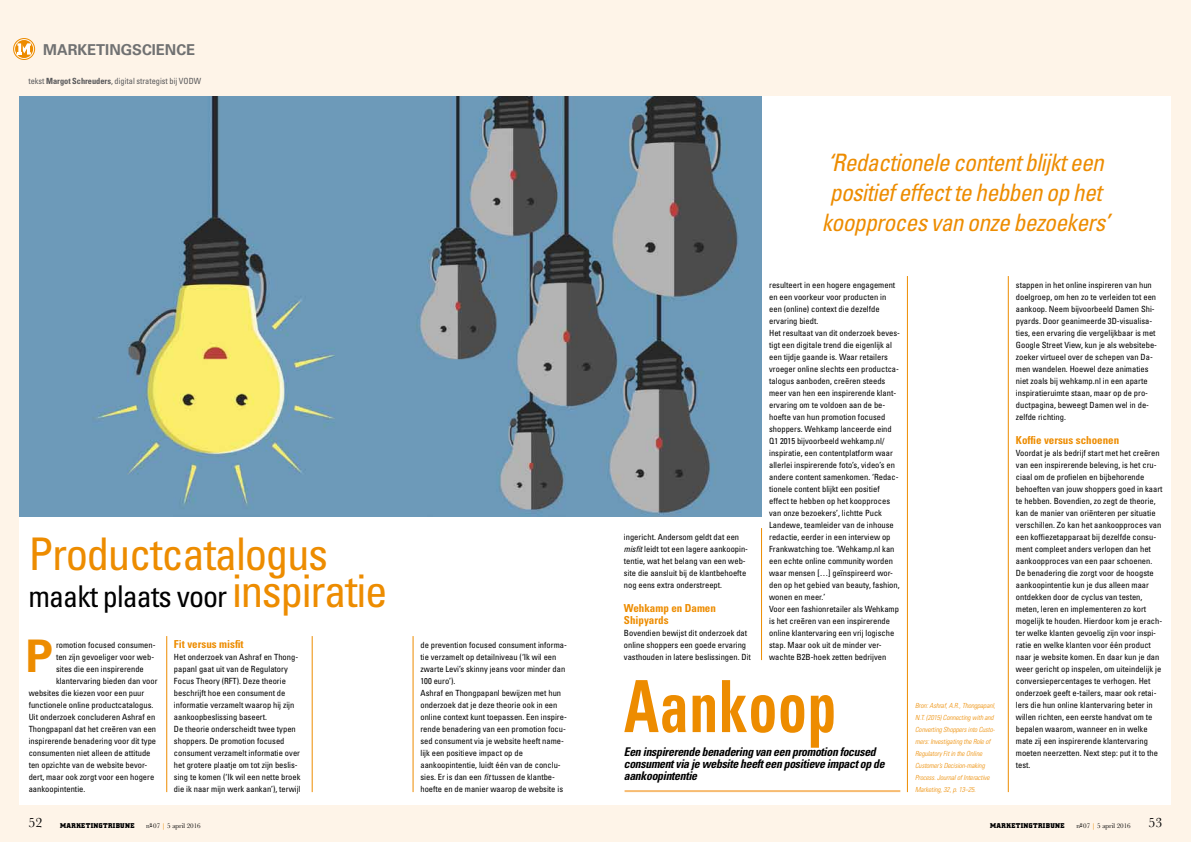
<style>
.page{position:relative;width:1191px;height:842px;background:#fff}
.page>*{position:absolute;margin:0;border:0;box-sizing:border-box;transform-origin:0 0}
.t1{font:700 condensed 72px "Univers";letter-spacing:.015em;color:#ed8c00;scale:.8 1}
.t2{font:condensed 45px "Univers";letter-spacing:-.03em;color:#ed8c00}
.t3{font:700 45px "Univers";color:#ed8c00}
.t4{font:condensed 30px "Univers";letter-spacing:-.03em;color:#000}
.t5{font:italic condensed 24px/30px "Univers";letter-spacing:-.025em;color:#ed8c00;text-align:center}
.t6{font:700 15px "Univers";color:#707172}
.t7{font:14px "Baskerville";color:#000}
.t8{font:italic 700 condensed 12px/12px "Univers";letter-spacing:-.025em;color:#000}
.t9{font:700 condensed 11px/12px "Univers";color:#ed8c00}
.t10{font:condensed 8.5px/12px "Univers";color:#000}
.t11{font:condensed 8.5px "Univers";color:#58585a}
.t12{font:italic 300 condensed 7px/12px "Univers";letter-spacing:-.01em;color:#ed8c00}
.t13{font:700 7px "Square Slabserif 711 BT";letter-spacing:.05em;color:#000}
.t14{font:7px "Baskerville";letter-spacing:-.005em;color:#000}
.s1{font-weight:700}
.s2{font-size:45px;color:#ed8c00}
.s3{font-style:italic}
.s4{color:#ed8c00}
</style>
<div class="page">
<div style="left:595px;top:0;width:596px;height:842px;background:#fef4e8"></div>
<div style="left:0;top:0;width:595px;height:842px;background:#fef4e8"></div>
<div style="left:20px;top:96px;width:1151px;height:708px;background:#fff"></div>
<img style="left:20px;top:96px;width:741px;height:420px">
<hr style="left:312px;top:636px;width:1px;height:156px;background:#ed8c00">
<hr style="left:413px;top:636px;width:1px;height:156px;background:#ed8c00">
<svg style="left:15px;top:40px;width:18px;height:18px"></svg>
<div style="left:13px;top:38px;width:22px;height:22px;border:1px solid #ed8c00;border-radius:50%"></div>
<svg style="left:17px;top:43px;width:14px;height:12px"></svg>
<hr style="left:907px;top:276px;width:1px;height:516px;background:#ed8c00">
<hr style="left:1008px;top:276px;width:1px;height:516px;background:#ed8c00">
<hr style="left:624px;top:790px;width:276px;height:2px;background:#f7bb71">
<hr style="left:761px;top:528px;width:1px;height:132px;background:#ed8c00">
<hr style="left:167px;top:636px;width:1px;height:156px;background:#ed8c00">
<h3 class="t6" style="left:43px;top:40px;width:153px">MARKETINGSCIENCE</h3>
<p class="t11" style="left:28px;top:76px;width:174px">tekst <span class="s1">Margot Schreuders</span>, digital strategist bij VODW</p>
<h2 class="t2" style="left:28px;top:525px;width:301px">Productcatalogus</h2>
<h3 class="t4" style="left:28px;top:577px;width:361px">maakt plaats voor <span class="s2">inspiratie</span></h3>
<h2 class="t3" style="left:26px;top:630px;width:29px">P</h2>
<p class="t10" style="left:56px;top:639px;width:101px">romotion focused consumen-</p>
<p class="t10" style="left:56px;top:651px;width:100px">ten zijn gevoeliger voor web-</p>
<p class="t10" style="left:56px;top:663px;width:89px">sites die een inspirerende</p>
<p class="t10" style="left:56px;top:675px;width:103px">klantervaring bieden dan voor</p>
<p class="t10" style="left:29px;top:687px;width:117px">websites die kiezen voor een puur</p>
<p class="t10" style="left:29px;top:699px;width:126px">functionele online productcatalogus.</p>
<p class="t10" style="left:29px;top:711px;width:128px">Uit onderzoek concluderen Ashraf en</p>
<p class="t10" style="left:29px;top:723px;width:129px">Thongpapanl dat het creëren van een</p>
<p class="t10" style="left:29px;top:735px;width:129px">inspirerende benadering voor dit type</p>
<p class="t10" style="left:29px;top:747px;width:123px">consumenten niet alleen de attitude</p>
<p class="t10" style="left:29px;top:759px;width:120px">ten opzichte van de website bevor-</p>
<p class="t10" style="left:29px;top:771px;width:127px">dert, maar ook zorgt voor een hogere</p>
<p class="t10" style="left:29px;top:783px;width:58px">aankoopintentie.</p>
<p class="t9" style="left:174px;top:638px;width:71px">Fit versus misfit</p>
<p class="t10" style="left:174px;top:651px;width:128px">Het onderzoek van Ashraf en Thong&shy;papanl gaat uit van de Regulatory Focus Theory (RFT). Deze theorie beschrijft hoe een consument de informatie verzamelt waarop hij zijn aankoopbeslissing baseert.<br>De theorie onderscheidt twee typen shoppers. De promotion focused consument verzamelt informatie over het grotere plaatje om tot zijn beslis&shy;sing te komen (‘Ik wil een nette broek die ik naar mijn werk aankan’), terwijl</p>
<p class="t10" style="left:420px;top:639px;width:148px">de prevention focused consument informa&shy;tie verzamelt op detailniveau (‘Ik wil een zwarte Levi’s skinny jeans voor minder dan 100 euro’).<br>Ashraf en Thongpapanl bewijzen met hun onderzoek dat je deze theorie ook in een online context kunt toepassen. Een inspire&shy;rende benadering van een promotion focu&shy;sed consument via je website heeft name&shy;lijk een positieve impact op de aankoopintentie, luidt één van de conclu&shy;sies. Er is dan een <span class="s3">fit</span> tussen de klantbe&shy;hoefte en de manier waarop de website is</p>
<h3 class="t7" style="left:28px;top:814px;width:15px">52</h3>
<p class="t13" style="left:60px;top:821px;width:76px">MARKETINGTRIBUNE</p>
<p class="t14" style="left:146px;top:821px;width:56px">n<sup>o</sup> 07 <span class="s4">|</span> 5 april 2016</p>
<h3 class="t5" style="left:822px;top:147px;width:289px">‘Redactionele content blijkt een positief effect te hebben op het koopproces van onze bezoekers’</h3>
<p class="t10" style="left:624px;top:531px;width:126px">ingericht. Andersom geldt dat een <span class="s3">misfit</span> leidt tot een lagere aankoopin&shy;tentie, wat het belang van een web&shy;site die aansluit bij de klantbehoefte nog eens extra onderstreept.</p>
<p class="t9" style="left:624px;top:602px;width:93px">Wehkamp en Damen<br>Shipyards</p>
<p class="t10" style="left:624px;top:627px;width:128px">Bovendien bewijst dit onderzoek dat online shoppers een goede ervaring vasthouden in latere beslissingen. Dit</p>
<p class="t10" style="left:769px;top:279px;width:132px">resulteert in een hogere engagement en een voorkeur voor producten in een (online) context die dezelfde ervaring biedt.<br>Het resultaat van dit onderzoek beves&shy;tigt een digitale trend die eigenlijk al een tijdje gaande is. Waar retailers vroeger online slechts een productca&shy;talogus aanboden, creëren steeds meer van hen een inspirerende klant&shy;ervaring om te voldoen aan de be&shy;hoefte van hun promotion focused shoppers. Wehkamp lanceerde eind Q1 2015 bijvoorbeeld wehkamp.nl/ inspiratie, een contentplatform waar allerlei inspirerende foto’s, video’s en andere content samenkomen. ‘Redac&shy;tionele content blijkt een positief effect te hebben op het koopproces van onze bezoekers’, lichtte Puck Landewe, teamleider van de inhouse redactie, eerder in een interview op Frankwatching toe. ‘Wehkamp.nl kan een echte online community worden waar mensen […] geïnspireerd wor&shy;den op het gebied van beauty, fashion, wonen en meer.’<br>Voor een fashionretailer als Wehkamp is het creëren van een inspirerende online klantervaring een vrij logische stap. Maar ook uit de minder ver-</p>
<p class="t10" style="left:769px;top:651px;width:119px">wachte B2B-hoek zetten bedrijven</p>
<h1 class="t1" style="left:624px;top:662px;width:267px">Aankoop</h1>
<h3 class="t8" style="left:624px;top:746px;width:262px">Een inspirerende benadering van een promotion focused consument via je website heeft een positieve impact op de aankoopintentie</h3>
<p class="t12" style="left:915px;top:700px;width:82px">Bron: Ashraf, A.R., Thongpapanl,<br>N.T. (2015) Connecting with and<br>Converting Shoppers into Custo&shy;mers: Investigating the Role of<br>Regulatory Fit in the Online<br>Customer’s Decision-making<br>Process. Journal of Interactive<br>Marketing, 32, p. 13–25.</p>
<p class="t10" style="left:1016px;top:279px;width:143px">stappen in het online inspireren van hun doelgroep, om hen zo te verleiden tot een aankoop. Neem bijvoorbeeld Damen Shi&shy;pyards. Door geanimeerde 3D-visualisa&shy;ties, een ervaring die vergelijkbaar is met Google Street View, kun je als websitebe&shy;zoeker virtueel over de schepen van Da&shy;men wandelen. Hoewel deze animaties niet zoals bij wehkamp.nl in een aparte inspiratieruimte staan, maar op de pro&shy;ductpagina, beweegt Damen wel in de&shy;zelfde richting.</p>
<p class="t9" style="left:1016px;top:434px;width:105px">Koffie versus schoenen</p>
<p class="t10" style="left:1016px;top:447px;width:148px">Voordat je als bedrijf start met het creëren van een inspirerende beleving, is het cru&shy;ciaal om de profielen en bijbehorende behoeften van jouw shoppers goed in kaart te hebben. Bovendien, zo zegt de theorie, kan de manier van oriënteren per situatie verschillen. Zo kan het aankoopproces van een koffiezetapparaat bij dezelfde consu&shy;ment compleet anders verlopen dan het aankoopproces van een paar schoenen.<br>De benadering die zorgt voor de hoogste aankoopintentie kun je dus alleen maar ontdekken door de cyclus van testen, meten, leren en implementeren zo kort mogelijk te houden. Hierdoor kom je erach&shy;ter welke klanten gevoelig zijn voor inspi&shy;ratie en welke klanten voor één product naar je website komen. En daar kun je dan weer gericht op inspelen, om uiteindelijk je conversiepercentages te verhogen. Het onderzoek geeft e-tailers, maar ook retai&shy;lers die hun online klantervaring beter in willen richten, een eerste handvat om te bepalen waarom, wanneer en in welke mate zij een inspirerende klantervaring moeten neerzetten. Next step: put it to the test.</p>
<p class="t13" style="left:990px;top:821px;width:76px">MARKETINGTRIBUNE</p>
<p class="t14" style="left:1076px;top:821px;width:56px">n<sup>o</sup> 07 <span class="s4">|</span> 5 april 2016</p>
<h3 class="t7" style="left:1148px;top:814px;width:15px">53</h3>
</div>
